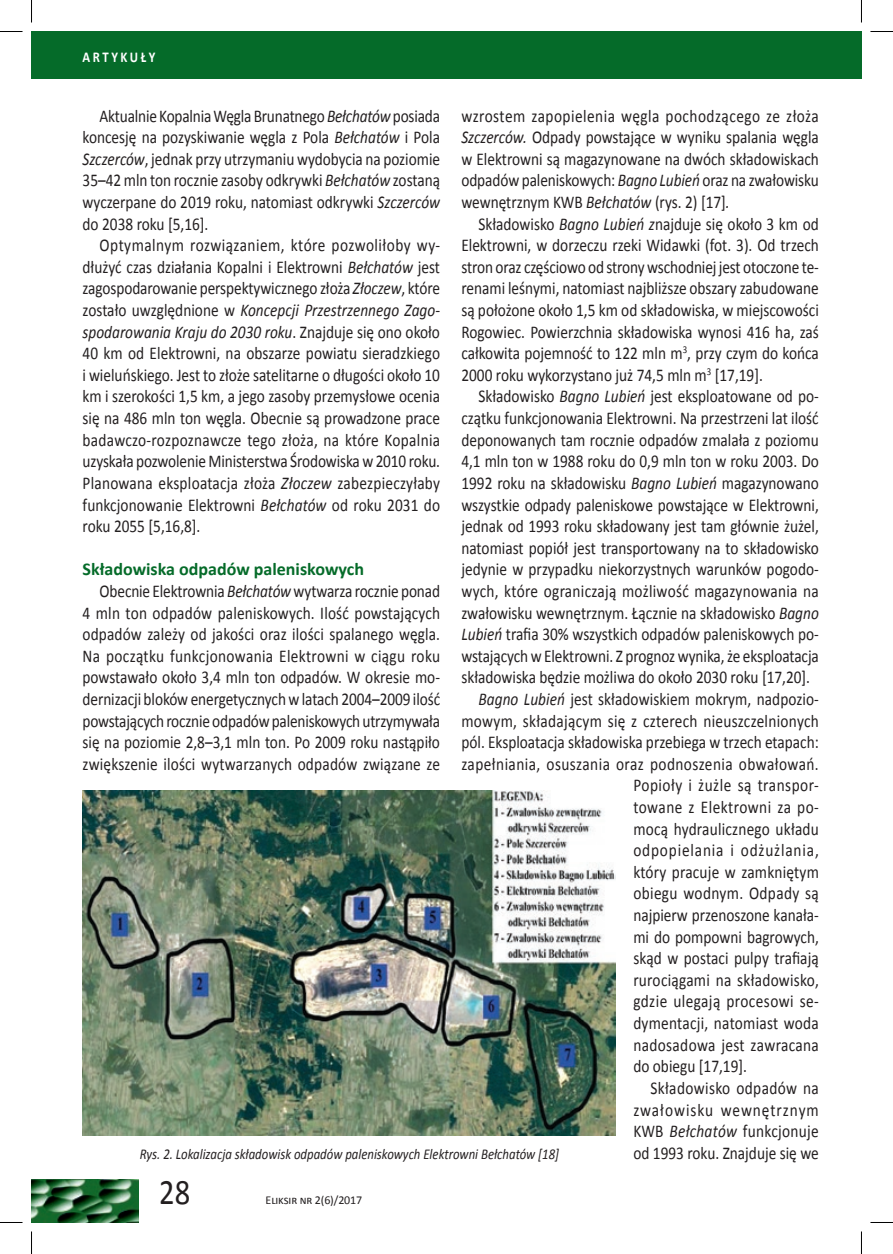
<style>
.page{position:relative;width:893px;height:1254px;background:#fff}
.page>*{position:absolute;margin:0;border:0;box-sizing:border-box;transform-origin:0 0}
.t1{font:36px "Calibri";color:#231f20;scale:.85 1}
.Tekstowy{font:18px/21.6px "Calibri";letter-spacing:.005em;color:#231f20;text-align:justify;scale:.85 1}
.Tekstowy-2{font:18px "Calibri";letter-spacing:.03em;color:#231f20;scale:.85 1}
.srodtytul{font:700 18px "Calibri";color:#056b29}
.Tekstowy-3{font:18px "Calibri";letter-spacing:.035em;color:#231f20;scale:.85 1}
.Tekstowy-4{font:18px "Calibri";letter-spacing:.055em;color:#231f20;scale:.85 1}
.Tekstowy-5{font:18px "Calibri";letter-spacing:.025em;color:#231f20;scale:.85 1}
.podpis_maly{font:italic 15px "Calibri";color:#231f20;scale:.85 1}
.t2{font:700 15px "Calibri";letter-spacing:.2em;color:#fff;scale:.85 1}
.t3{font:12px "Calibri";letter-spacing:-.01em;color:#231f20}
.s1{font-style:italic}
</style>
<div class="page">
<div style="left:32px;top:32px;width:829px;height:46px;background:#056b29"></div>
<img style="left:32px;top:1180px;width:106px;height:42px">
<img style="left:83px;top:790px;width:532px;height:345px">
<svg style="left:0;top:31px;width:22px;height:1px"></svg>
<svg style="left:870px;top:31px;width:22px;height:1px"></svg>
<svg style="left:0;top:1222px;width:22px;height:1px"></svg>
<svg style="left:870px;top:1222px;width:22px;height:1px"></svg>
<svg style="left:31px;top:0;width:1px;height:23px"></svg>
<svg style="left:31px;top:1231px;width:1px;height:23px"></svg>
<p class="t2" style="left:83px;top:47px;width:87px">ARTYKUŁY</p>
<p class="Tekstowy" style="left:83px;top:105px;width:422px;text-indent:17px">Aktualnie Kopalnia Węgla Brunatnego <span class="s1">Bełchatów</span> posiada koncesję na pozyskiwanie węgla z Pola <span class="s1">Bełchatów</span> i Pola <span class="s1">Szczerców</span>, jednak przy utrzymaniu wydobycia na poziomie 35–42 mln ton rocznie zasoby odkrywki <span class="s1">Bełchatów</span> zostaną wyczerpane do 2019 roku, natomiast odkrywki <span class="s1">Szczerców </span>do 2038 roku [5,16].</p>
<p class="Tekstowy" style="left:83px;top:234px;width:422px;text-indent:17px">Optymalnym rozwiązaniem, które pozwoliłoby wy&shy;dłużyć czas działania Kopalni i Elektrowni <span class="s1">Bełchatów</span> jest zagospodarowanie perspektywicznego złoża <span class="s1">Złoczew</span>, które zostało uwzględnione w <span class="s1">Koncepcji Przestrzennego Zago&shy;spodarowania Kraju do 2030 roku</span>. Znajduje się ono około 40 km od Elektrowni, na obszarze powiatu sieradzkiego i wieluńskiego. Jest to złoże satelitarne o długości około 10 km i szerokości 1,5 km, a jego zasoby przemysłowe ocenia się na 486 mln ton węgla. Obecnie są prowadzone prace badawczo-rozpoznawcze tego złoża, na które Kopalnia uzyskała pozwolenie Ministerstwa Środowiska w 2010 roku.<br>Planowana eksploatacja złoża <span class="s1">Złoczew</span> zabezpieczyłaby funkcjonowanie Elektrowni <span class="s1">Bełchatów</span> od roku 2031 do roku 2055 [5,16,8].</p>
<p class="srodtytul" style="left:83px;top:558px;width:283px">Składowiska odpadów paleniskowych</p>
<p class="Tekstowy" style="left:83px;top:580px;width:422px;text-indent:17px">Obecnie Elektrownia <span class="s1">Bełchatów</span> wytwarza rocznie ponad 4 mln ton odpadów paleniskowych. Ilość powstających odpadów zależy od jakości oraz ilości spalanego węgla.<br>Na początku funkcjonowania Elektrowni w ciągu roku powstawało około 3,4 mln ton odpadów. W okresie mo&shy;dernizacji bloków energetycznych w latach 2004–2009 ilość powstających rocznie odpadów paleniskowych utrzymywała się na poziomie 2,8–3,1 mln ton. Po 2009 roku nastąpiło zwiększenie ilości wytwarzanych odpadów związane ze</p>
<p class="Tekstowy" style="left:461px;top:105px;width:422px">wzrostem zapopielenia węgla pochodzącego ze złoża <span class="s1">Szczerców.</span> Odpady powstające w wyniku spalania węgla w Elektrowni są magazynowane na dwóch składowiskach odpadów paleniskowych: <span class="s1">Bagno Lubień</span> oraz na zwałowisku wewnętrznym KWB <span class="s1">Bełchatów</span> (rys. 2) [17]<span class="s1">.</span></p>
<p class="Tekstowy" style="left:461px;top:213px;width:422px;text-indent:17px">Składowisko <span class="s1">Bagno Lubień z</span>najduje się około 3 km od Elektrowni, w dorzeczu rzeki Widawki (fot. 3). Od trzech stron oraz częściowo od strony wschodniej jest otoczone te&shy;renami leśnymi, natomiast najbliższe obszary zabudowane są położone około 1,5 km od składowiska, w miejscowości Rogowiec. Powierzchnia składowiska wynosi 416 ha, zaś całkowita pojemność to 122 mln m<sup>3</sup>, przy czym do końca 2000 roku wykorzystano już 74,5 mln m<sup>3</sup> [17,19].</p>
<p class="Tekstowy" style="left:461px;top:386px;width:422px;text-indent:17px">Składowisko <span class="s1">Bagno Lubień</span> jest eksploatowane od po&shy;czątku funkcjonowania Elektrowni. Na przestrzeni lat ilość deponowanych tam rocznie odpadów zmalała z poziomu 4,1 mln ton w 1988 roku do 0,9 mln ton w roku 2003. Do 1992 roku na składowisku <span class="s1">Bagno Lubień</span> magazynowano wszystkie odpady paleniskowe powstające w Elektrowni, jednak od 1993 roku składowany jest tam głównie żużel, natomiast popiół jest transportowany na to składowisko jedynie w przypadku niekorzystnych warunków pogodo&shy;wych, które ograniczają możliwość magazynowania na zwałowisku wewnętrznym. Łącznie na składowisko <span class="s1">Bagno Lubień</span> trafia 30% wszystkich odpadów paleniskowych po&shy;wstających w Elektrowni. Z prognoz wynika, że eksploatacja składowiska będzie możliwa do około 2030 roku [17,20].</p>
<p class="Tekstowy" style="left:478px;top:688px;width:402px"><span class="s1">Bagno Lubień</span> jest składowiskiem mokrym, nadpozio-</p>
<p class="Tekstowy" style="left:461px;top:710px;width:422px">mowym, składającym się z czterech nieuszczelnionych</p>
<p class="Tekstowy" style="left:461px;top:731px;width:422px">pól. Eksploatacja składowiska przebiega w trzech etapach:</p>
<p class="Tekstowy-2" style="left:461px;top:752px;width:422px">zapełniania, osuszania oraz podnoszenia obwałowań.</p>
<p class="Tekstowy-3" style="left:633px;top:774px;width:220px">Popioły i żużle są transpor-</p>
<p class="Tekstowy-2" style="left:633px;top:795px;width:220px">towane z Elektrowni za po-</p>
<p class="Tekstowy" style="left:633px;top:818px;width:220px">mocą hydraulicznego układu</p>
<p class="Tekstowy-4" style="left:633px;top:839px;width:220px">odpopielania i odżużlania,</p>
<p class="Tekstowy" style="left:633px;top:861px;width:220px">który pracuje w zamkniętym</p>
<p class="Tekstowy" style="left:633px;top:882px;width:220px">obiegu wodnym. Odpady są</p>
<p class="Tekstowy" style="left:633px;top:904px;width:220px">najpierw przenoszone kanała-</p>
<p class="Tekstowy" style="left:633px;top:926px;width:220px">mi do pompowni bagrowych,</p>
<p class="Tekstowy" style="left:633px;top:947px;width:220px">skąd w postaci pulpy trafiają</p>
<p class="Tekstowy" style="left:633px;top:969px;width:220px">rurociągami na składowisko,</p>
<p class="Tekstowy-2" style="left:633px;top:990px;width:220px">gdzie ulegają procesowi se-</p>
<p class="Tekstowy" style="left:633px;top:1012px;width:220px">dymentacji, natomiast woda</p>
<p class="Tekstowy-5" style="left:633px;top:1033px;width:220px">nadosadowa jest zawracana</p>
<p class="Tekstowy" style="left:633px;top:1055px;width:135px">do obiegu [17,19].</p>
<p class="Tekstowy" style="left:633px;top:1077px;width:220px;text-indent:17px">Składowisko odpadów na zwałowisku wewnętrznym KWB <span class="s1">Bełchatów</span> funkcjonuje</p>
<p class="podpis_maly" style="left:140px;top:1144px;width:494px">Rys. 2. Lokalizacja składowisk odpadów paleniskowych Elektrowni Bełchatów [18]</p>
<p class="Tekstowy" style="left:633px;top:1142px;width:220px">od 1993 roku. Znajduje się we</p>
<h1 class="t1" style="left:159px;top:1168px;width:38px">28</h1>
<p class="t3" style="left:265px;top:1192px;width:98px">Eliksir nr 2(6)/2017</p>
</div>
